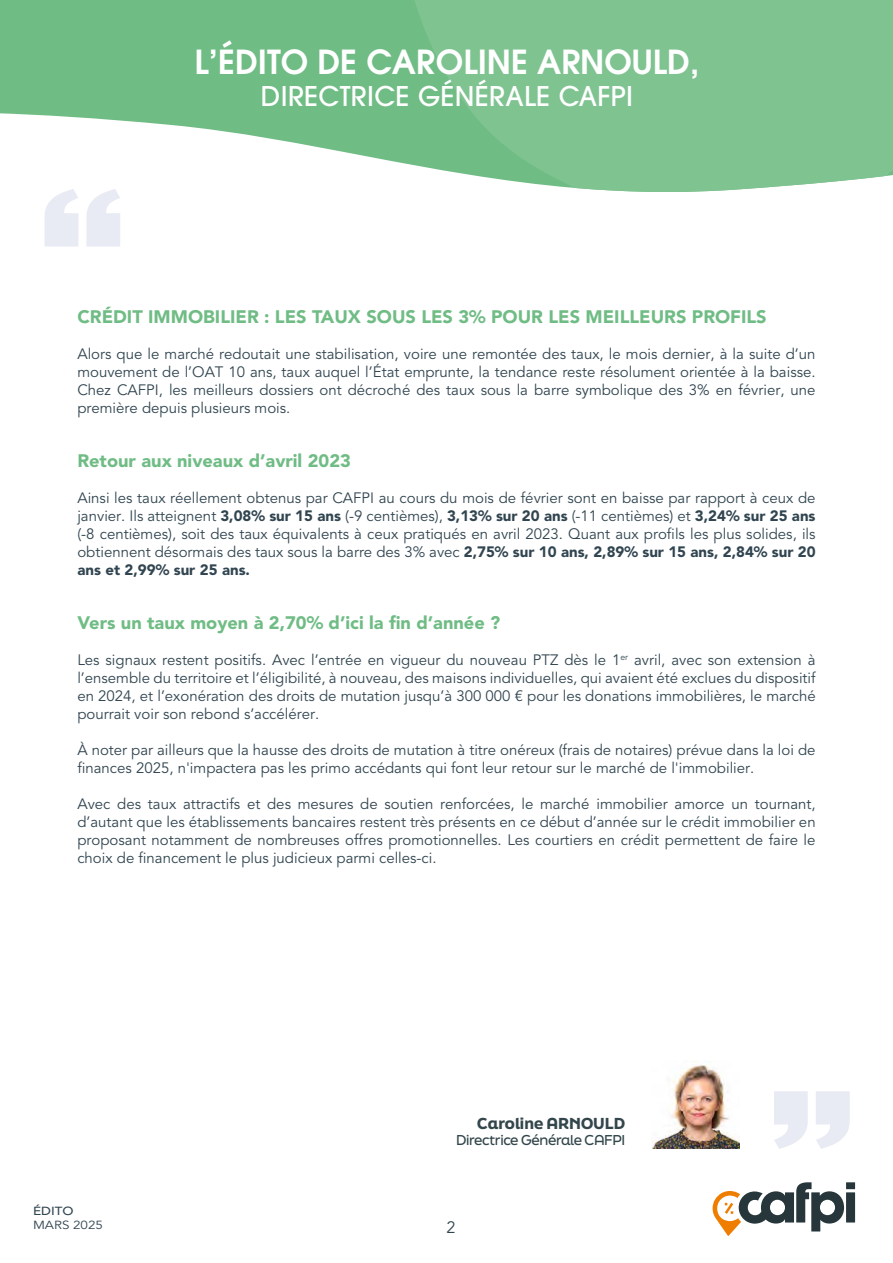
<style>
.page{position:relative;width:893px;height:1263px;background:#fff}
.page>*{position:absolute;margin:0;border:0;box-sizing:border-box;transform-origin:0 0}
.t1{font:600 33px "ITC Avant Garde Std";color:#fff}
.t2{font:500 27px "ITC Avant Garde Std";letter-spacing:.015em;color:#fff}
.t3{font:900 18px "Avenir LT Pro";color:#70bc85}
.t4{font:16.5px "Avenir LT Pro";color:#314550}
.t5{font:15px/18px "Avenir LT Pro";color:#314550;text-align:justify}
.t6{font:900 15px "Final Six";color:#32464b}
.t7{font:500 13.5px "Final Six";letter-spacing:-.025em;color:#32464b}
.t8{font:11.7px "Avenir LT Pro";color:#314550;scale:1.14 1}
.t9{font:500 11.7px "Avenir LT Pro";color:#314550;scale:1.14 1}
.s1{font-weight:900}
</style>
<div class="page">
<svg style="left:0;top:0;width:414px;height:165px;fill:#70bc85"></svg>
<svg style="left:414px;top:0;width:479px;height:192px;background:#82c494"></svg>
<svg style="left:45px;top:189px;width:75px;height:57px"></svg>
<svg style="left:713px;top:1182px;width:142px;height:54px"></svg>
<svg style="left:774px;top:1091px;width:76px;height:58px"></svg>
<img style="left:651px;top:1061px;width:89px;height:88px">
<h1 class="t1" style="left:195px;top:40px;width:506px">L’ÉDITO DE CAROLINE ARNOULD,</h1>
<h2 class="t2" style="left:261px;top:79px;width:373px">DIRECTRICE GÉNÉRALE CAFPI</h2>
<p class="t3" style="left:77px;top:305px;width:691px">CRÉDIT IMMOBILIER : LES TAUX SOUS LES 3% POUR LES MEILLEURS PROFILS</p>
<p class="t5" style="left:77px;top:345px;width:740px">Alors que le marché redoutait une stabilisation, voire une remontée des taux, le mois dernier, à la suite d’un mouvement de l’OAT 10 ans, taux auquel l’État emprunte, la tendance reste résolument orientée à la baisse.<br>Chez CAFPI, les meilleurs dossiers ont décroché des taux sous la barre symbolique des 3% en février, une première depuis plusieurs mois.</p>
<p class="t3" style="left:77px;top:449px;width:275px">Retour aux niveaux d’avril 2023</p>
<p class="t5" style="left:77px;top:489px;width:740px">Ainsi les taux réellement obtenus par CAFPI au cours du mois de février sont en baisse par rapport à ceux de janvier. Ils atteignent <span class="s1">3,08% sur 15 ans</span> (-9 centièmes), <span class="s1">3,13% sur 20 ans</span> (-11 centièmes) et <span class="s1">3,24% sur 25 ans </span>(-8 centièmes), soit des taux équivalents à ceux pratiqués en avril 2023. Quant aux profils les plus solides, ils obtiennent désormais des taux sous la barre des 3% avec <span class="s1">2,75% sur 10 ans, 2,89% sur 15 ans, 2,84% sur 20 ans et 2,99% sur 25 ans.</span></p>
<p class="t3" style="left:77px;top:611px;width:424px">Vers un taux moyen à 2,70% d’ici la fin d’année ?</p>
<p class="t5" style="left:77px;top:651px;width:740px">Les signaux restent positifs. Avec l’entrée en vigueur du nouveau PTZ dès le 1<sup>er</sup> avril, avec son extension à l’ensemble du territoire et l’éligibilité, à nouveau, des maisons individuelles, qui avaient été exclues du dispositif en 2024, et l’exonération des droits de mutation jusqu’à 300 000 € pour les donations immobilières, le marché pourrait voir son rebond s’accélérer.</p>
<p class="t5" style="left:77px;top:741px;width:740px">À noter par ailleurs que la hausse des droits de mutation à titre onéreux (frais de notaires) prévue dans la loi de finances 2025, n'impactera pas les primo accédants qui font leur retour sur le marché de l'immobilier.</p>
<p class="t5" style="left:77px;top:795px;width:740px">Avec des taux attractifs et des mesures de soutien renforcées, le marché immobilier amorce un tournant, d’autant que les établissements bancaires restent très présents en ce début d’année sur le crédit immobilier en proposant notamment de nombreuses offres promotionnelles. Les courtiers en crédit permettent de faire le choix de financement le plus judicieux parmi celles-ci.</p>
<p class="t6" style="left:477px;top:1112px;width:149px">Caroline ARNOULD</p>
<p class="t7" style="left:456px;top:1130px;width:170px">Directrice Générale CAFPI</p>
<p class="t9" style="left:33px;top:1204px;width:37px">ÉDITO</p>
<p class="t8" style="left:33px;top:1218px;width:63px">MARS 2025</p>
<p class="t4" style="left:447px;top:1217px;width:11px">2</p>
</div>
